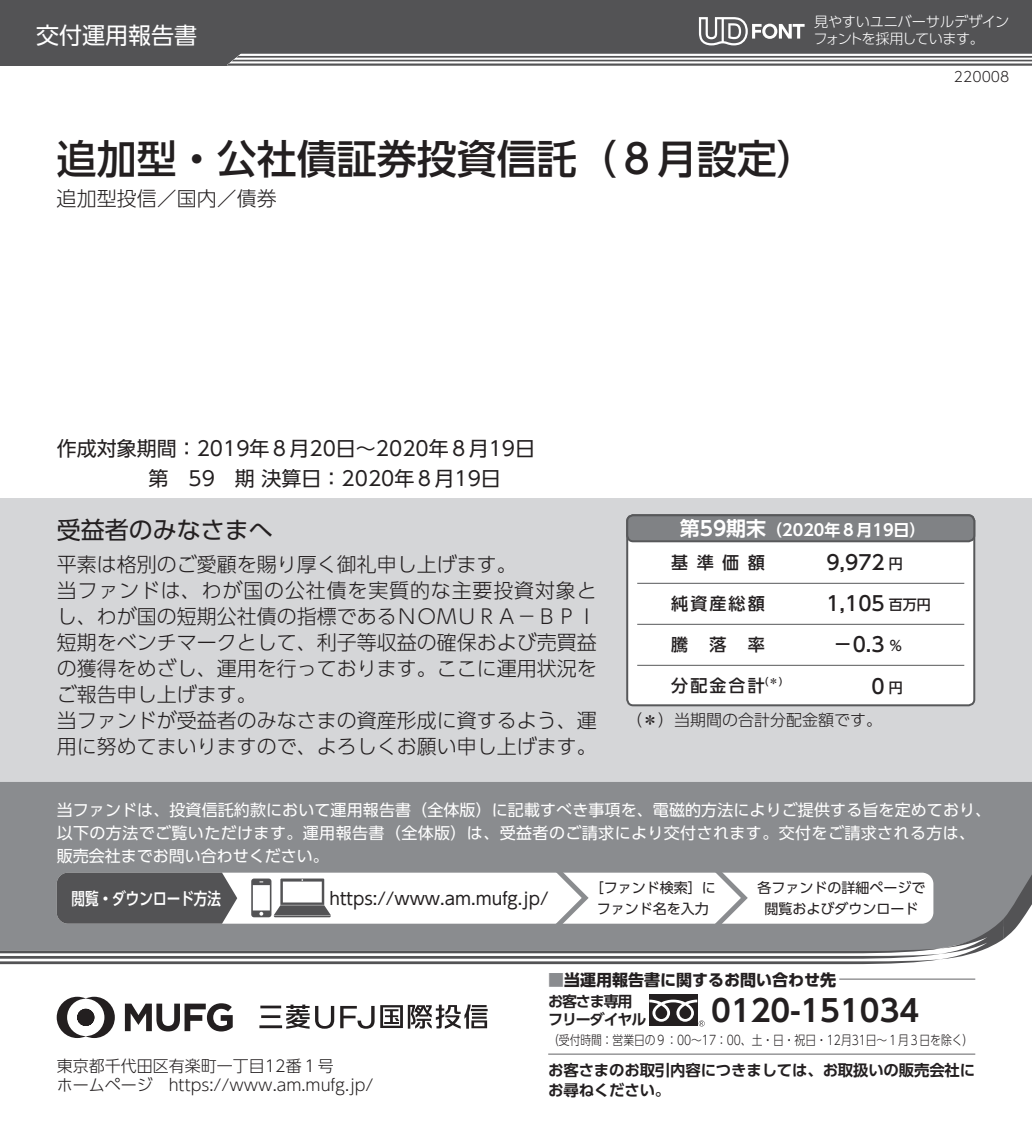
<style>
.page{position:relative;width:1032px;height:1134px;background:#fff}
.page>*{position:absolute;margin:0;border:0;box-sizing:border-box;transform-origin:0 0}
.t1{font:40px "UD Shin Go Pro Medium 90 msp RKSJ H";color:#231f20}
.t2{font:30px "UD Shin Go Pro De Bold 90 msp RKSJ H";color:#231f20}
.t3{font:24px "UD Shin Go Pro Regular 90 msp RKSJ H";color:#231f20}
.t4{font:23px "UD Shin Go Pro Regular 90 msp RKSJ H";color:#fff}
.t5{font:20px/26px "UD Shin Go Pro Light 90 msp RKSJ H";color:#231f20}
.t6{font:20px/30px "UD Shin Go Pro Regular 90 msp RKSJ H";color:#231f20}
.t7{font:20px "UD Shin Go Pro Medium 90 msp RKSJ H";color:#231f20}
.t8{font:17px "UD Shin Go Pro Regular 90 msp RKSJ H";color:#231f20}
.t9{font:17px "UD Shin Go Pro Medium 90 msp RKSJ H";letter-spacing:.125em;color:#231f20}
.t10{font:17px "UD Shin Go C Oeiz Pr 6 Med 90 msp RKSJ H";color:#fff}
.t11{font:16px/23px "UD Shin Go Pro Regular 90 msp RKSJ H";letter-spacing:.005em;color:#fff}
.t12{font:16px/19px "UD Shin Go Pro Light 90 msp RKSJ H";color:#231f20}
.t13{font:16px "UD Shin Go Pro Bold 90 msp RKSJ H";color:#231f20}
.t14{font:16px "UD Shin Go Pro De Bold 90 msp RKSJ H";color:#fff}
.t15{font:15.4px/20px "UD Shin Go Pro De Bold 90 msp RKSJ H";letter-spacing:-.01em;color:#231f20}
.t16{font:15px/18px "UD Shin Go Pro De Bold 90 msp RKSJ H";letter-spacing:-.075em;color:#231f20}
.t17{font:14.2px/17px "UD Shin Go Pro Light 90 msp RKSJ H";letter-spacing:-.025em;color:#fff}
.t18{font:14px/20px "UD Shin Go Pro Regular 90 msp RKSJ H";color:#231f20;text-align:center}
.t19{font:14px "UD Shin Go Pro Light 90 msp RKSJ H";color:#231f20}
.t20{font:13px "UD Shin Go Pro Light 90 msp RKSJ H";letter-spacing:-.005em;color:#231f20;scale:.83 1}
.t21{font:10.2px "UD Shin Go Pro Medium 90 msp RKSJ H";color:#231f20}
.s1{font-size:20px}
.s2{font-size:14px}
.s3{color:#8a8c8f}
</style>
<div class="page">
<svg style="left:125px;top:1003px;width:108px;height:28px"></svg>
<svg style="left:57px;top:997px;width:58px;height:41px"></svg>
<hr style="left:260px;top:1005px;width:21px;height:3px;background:#231f20">
<hr style="left:259px;top:1025px;width:23px;height:3px;background:#231f20">
<hr style="left:261px;top:1015px;width:19px;height:3px;background:#231f20">
<svg style="left:340px;top:1004px;width:148px;height:25px"></svg>
<svg style="left:286px;top:1004px;width:48px;height:25px"></svg>
<div style="left:0;top:0;width:1032px;height:65px;background:#535355"></div>
<svg style="left:227px;top:54px;width:805px;height:11px"></svg>
<svg style="left:699px;top:17px;width:105px;height:28px"></svg>
<div style="left:0;top:498px;width:1032px;height:284px;background:#d5d6d8"></div>
<div style="left:0;top:782px;width:1032px;height:65px;background:#8a8c8f"></div>
<svg style="left:0;top:847px;width:1032px;height:117px"></svg>
<hr style="left:548px;top:1053px;width:427px;height:1px;background:#636366">
<hr style="left:839px;top:978px;width:136px;height:1px;background:#636366">
<div style="left:649px;top:995px;width:48px;height:31px;background:#231f20"></div>
<svg style="left:649px;top:1000px;width:56px;height:26px"></svg>
<div style="left:627px;top:515px;width:347px;height:190px;background:#fff;border-radius:6px"></div>
<div style="left:626px;top:514px;width:349px;height:192px;border:2px solid #57585a;border-radius:6px"></div>
<hr style="left:637px;top:583px;width:327px;height:1px;background:#57585a">
<hr style="left:637px;top:665px;width:327px;height:1px;background:#57585a">
<hr style="left:637px;top:624px;width:327px;height:1px;background:#57585a">
<div style="left:627px;top:515px;width:347px;height:26px;background:#808285;border-radius:6px"></div>
<div style="left:626px;top:514px;width:349px;height:28px;border:2px solid #57585a;border-radius:6px"></div>
<p class="t4" style="left:36px;top:27px;width:163px">交付運用報告書</p>
<p class="t17" style="left:813px;top:15px;width:197px">見やすいユニバーサルデザインフォントを採用しています。</p>
<p class="t19" style="left:954px;top:71px;width:57px">220008</p>
<h1 class="t1" style="left:57px;top:144px;width:762px">追加型・公社債証券投資信託（８月設定）</h1>
<p class="t5" style="left:57px;top:188px;width:221px">追加型投信／国内／債券</p>
<p class="t6" style="left:149px;top:436px;width:388px;text-indent:-92px">作成対象期間：2019年８月20日～2020年８月19日第　59　期 決算日：2020年８月19日</p>
<p class="t3" style="left:57px;top:521px;width:218px">受益者のみなさまへ</p>
<p class="t5" style="left:57px;top:554px;width:542px">平素は格別のご愛顧を賜り厚く御礼申し上げます。<br>当ファンドは、わが国の公社債を実質的な主要投資対象とし、わが国の短期公社債の指標であるＮＯＭＵＲＡ－ＢＰＩ短期をベンチマークとして、利子等収益の確保および売買益の獲得をめざし、運用を行っております。ここに運用状況をご報告申し上げます。<br>当ファンドが受益者のみなさまの資産形成に資するよう、運用に努めてまいりますので、よろしくお願い申し上げます。</p>
<p class="t14" style="left:680px;top:524px;width:247px"><span class="s1">第59期末</span>（2020年８月19日）</p>
<p class="t9" style="left:671px;top:556px;width:95px">基準価額</p>
<p class="t7" style="left:826px;top:555px;width:78px">9,972 <span class="s2">円</span></p>
<p class="t9" style="left:671px;top:597px;width:95px">純資産総額</p>
<p class="t7" style="left:826px;top:596px;width:106px">1,105 <span class="s2">百万円</span></p>
<p class="t9" style="left:671px;top:638px;width:18px">騰</p>
<p class="t9" style="left:709px;top:638px;width:18px">落</p>
<p class="t9" style="left:748px;top:638px;width:18px">率</p>
<p class="t7" style="left:833px;top:637px;width:71px">－0.3 <span class="s2">％</span></p>
<p class="t9" style="left:671px;top:680px;width:95px">分配金合計</p>
<p class="t21" style="left:765px;top:677px;width:19px">(＊)</p>
<p class="t7" style="left:871px;top:678px;width:33px">0 <span class="s2">円</span></p>
<p class="t12" style="left:626px;top:713px;width:257px">（＊） 当期間の合計分配金額です。</p>
<p class="t11" style="left:57px;top:801px;width:936px">当ファンドは、投資信託約款において運用報告書（全体版）に記載すべき事項を、電磁的方法によりご提供する旨を定めており、以下の方法でご覧いただけます。運用報告書（全体版）は、受益者のご請求により交付されます。交付をご請求される方は、販売会社までお問い合わせください。</p>
<p class="t10" style="left:72px;top:892px;width:151px">閲覧・ダウンロード方法</p>
<p class="t8" style="left:329px;top:892px;width:220px">https://www.am.mufg.jp/</p>
<p class="t18" style="left:590px;top:880px;width:127px">［ファンド検索］にファンド名を入力</p>
<p class="t18" style="left:757px;top:880px;width:169px">各ファンドの詳細ページで閲覧およびダウンロード</p>
<p class="t12" style="left:57px;top:1058px;width:318px">東京都千代田区有楽町一丁目12番１号<br>ホームページ　https://www.am.mufg.jp/</p>
<p class="t13" style="left:548px;top:974px;width:289px"><span class="s3">■</span>当運用報告書に関するお問い合わせ先</p>
<p class="t16" style="left:548px;top:995px;width:100px">お客さま専用フリーダイヤル</p>
<h2 class="t2" style="left:711px;top:999px;width:209px">0120-151034</h2>
<p class="t20" style="left:548px;top:1035px;width:514px">（受付時間：営業日の９：00～17：00、土・日・祝日・12月31日～１月３日を除く）</p>
<p class="t15" style="left:548px;top:1062px;width:429px">お客さまのお取引内容につきましては、お取扱いの販売会社にお尋ねください。</p>
</div>
